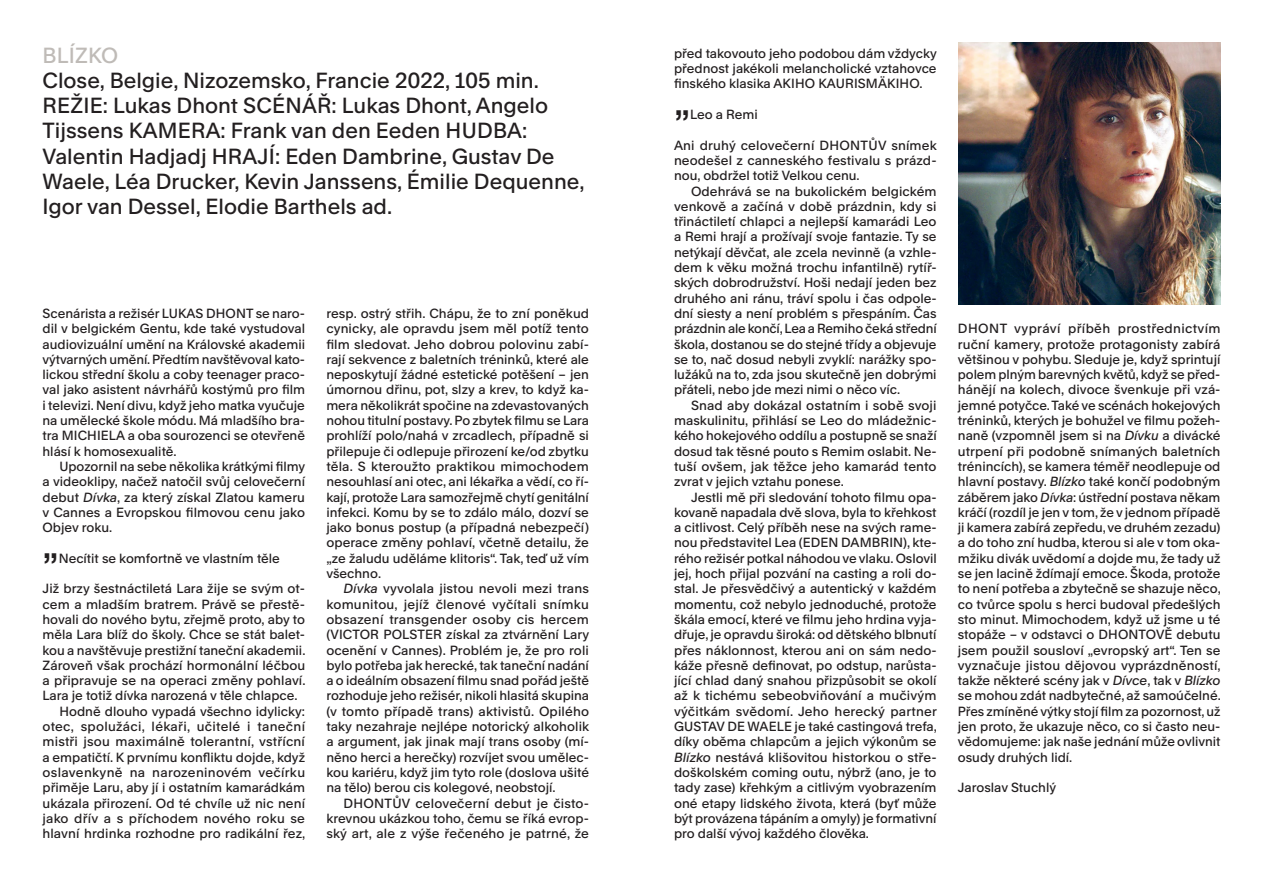
<style>
.page{position:relative;width:1263px;height:893px;background:#fff}
.page>*{position:absolute;margin:0;border:0;box-sizing:border-box;transform-origin:0 0}
.ZAKLAD_1{font:500 37.5px "Rand";color:#231f20}
.PRODUKCNI_TEXT{font:500 21px/25.2px "Rand";color:#231f20}
.VNITRNI_TITUL{font:500 21px "Rand";letter-spacing:.01em;color:#bfbbb7}
.ZAKLAD{font:500 12.75px/15.3px "Rand";color:#231f20;text-align:justify}
.ZAKLAD_1-2{font:500 12.75px/15.3px "Rand";color:#231f20;text-align:justify}
.s1{font-style:italic}
</style>
<div class="page">
<img style="left:958px;top:43px;width:262px;height:261px">
<p class="VNITRNI_TITUL" style="left:43px;top:39px;width:77px">BLÍZKO</p>
<p class="PRODUKCNI_TEXT" style="left:43px;top:66px;width:544px">Close, Belgie, Nizozemsko, Francie 2022, 105 min.<br>REŽIE: Lukas Dhont SCÉNÁŘ: Lukas Dhont, Angelo Tijssens KAMERA: Frank van den Eeden HUDBA:<br>Valentin Hadjadj HRAJÍ: Eden Dambrine, Gustav De Waele, Léa Drucker, Kevin Janssens, Émilie Dequenne, Igor van Dessel, Elodie Barthels ad.</p>
<p class="ZAKLAD_1-2" style="left:43px;top:304px;width:264px">Scenárista a režisér LUKAS DHONT se naro&shy;dil v belgickém Gentu, kde také vystudoval audiovizuální umění na Královské akademii výtvarných umění. Předtím navštěvoval kato&shy;lickou střední školu a coby teenager praco&shy;val jako asistent návrhářů kostýmů pro film i televizi. Není divu, když jeho matka vyučuje na umělecké škole módu. Má mladšího bra&shy;tra MICHIELA a oba sourozenci se otevřeně hlásí k homosexualitě.</p>
<p class="ZAKLAD" style="left:43px;top:457px;width:264px;text-indent:17px">Upozornil na sebe několika krátkými filmy a videoklipy, načež natočil svůj celovečerní debut <span class="s1">Dívka</span>, za který získal Zlatou kameru v Cannes a Evropskou filmovou cenu jako Objev roku.</p>
<p class="ZAKLAD_1" style="left:43px;top:515px;width:18px">„</p>
<p class="ZAKLAD_1-2" style="left:59px;top:549px;width:223px">Necítit se komfortně ve vlastním těle</p>
<p class="ZAKLAD_1-2" style="left:43px;top:580px;width:265px">Již brzy šestnáctiletá Lara žije se svým ot&shy;cem a mladším bratrem. Právě se přestě&shy;hovali do nového bytu, zřejmě proto, aby to měla Lara blíž do školy. Chce se stát balet&shy;kou a navštěvuje prestižní taneční akademii.<br>Zároveň však prochází hormonální léčbou a připravuje se na operaci změny pohlaví.<br>Lara je totiž dívka narozená v těle chlapce.</p>
<p class="ZAKLAD" style="left:43px;top:702px;width:264px;text-indent:17px">Hodně dlouho vypadá všechno idylicky: otec, spolužáci, lékaři, učitelé i taneční mistři jsou maximálně tolerantní, vstřícní a empatičtí. K prvnímu konfliktu dojde, když oslavenkyně na narozeninovém večírku přiměje Laru, aby jí i ostatním kamarádkám ukázala přirození. Od té chvíle už nic není jako dřív a s příchodem nového roku se hlavní hrdinka rozhodne pro radikální řez,</p>
<p class="ZAKLAD" style="left:326px;top:304px;width:264px">resp. ostrý střih. Chápu, že to zní poněkud cynicky, ale opravdu jsem měl potíž tento film sledovat. Jeho dobrou polovinu zabí&shy;rají sekvence z baletních tréninků, které ale neposkytují žádné estetické potěšení – jen úmornou dřinu, pot, slzy a krev, to když ka&shy;mera několikrát spočine na zdevastovaných nohou titulní postavy. Po zbytek filmu se Lara prohlíží polo/nahá v zrcadlech, případně si přilepuje či odlepuje přirození ke/od zbytku těla. S kteroužto praktikou mimochodem nesouhlasí ani otec, ani lékařka a vědí, co ří&shy;kají, protože Lara samozřejmě chytí genitální infekci. Komu by se to zdálo málo, dozví se jako bonus postup (a případná nebezpečí) operace změny pohlaví, včetně detailu, že „ze žaludu uděláme klitoris“. Tak, teď už vím všechno.</p>
<p class="ZAKLAD" style="left:326px;top:580px;width:264px;text-indent:17px"><span class="s1">Dívka</span> vyvolala jistou nevoli mezi trans komunitou, jejíž členové vyčítali snímku obsazení transgender osoby cis hercem (VICTOR POLSTER získal za ztvárnění Lary ocenění v Cannes). Problém je, že pro roli bylo potřeba jak herecké, tak taneční nadání a o ideálním obsazení filmu snad pořád ještě rozhoduje jeho režisér, nikoli hlasitá skupina (v tomto případě trans) aktivistů. Opilého taky nezahraje nejlépe notorický alkoholik a argument, jak jinak mají trans osoby (mí&shy;něno herci a herečky) rozvíjet svou umělec&shy;kou kariéru, když jim tyto role (doslova ušité na tělo) berou cis kolegové, neobstojí.</p>
<p class="ZAKLAD" style="left:326px;top:794px;width:264px;text-indent:17px">DHONTŮV celovečerní debut je čisto&shy;krevnou ukázkou toho, čemu se říká evrop&shy;ský art, ale z výše řečeného je patrné, že</p>
<p class="ZAKLAD" style="left:674px;top:44px;width:264px">před takovouto jeho podobou dám vždycky přednost jakékoli melancholické vztahovce finského klasika AKIHO KAURISMÄKIHO.</p>
<p class="ZAKLAD_1" style="left:674px;top:71px;width:18px">„</p>
<p class="ZAKLAD_1-2" style="left:690px;top:105px;width:69px">Leo a Remi</p>
<p class="ZAKLAD_1-2" style="left:674px;top:136px;width:264px">Ani druhý celovečerní DHONTŮV snímek neodešel z canneského festivalu s prázd&shy;nou, obdržel totiž Velkou cenu.</p>
<p class="ZAKLAD" style="left:674px;top:182px;width:264px;text-indent:17px">Odehrává se na bukolickém belgickém venkově a začíná v době prázdnin, kdy si třináctiletí chlapci a nejlepší kamarádi Leo a Remi hrají a prožívají svoje fantazie. Ty se netýkají děvčat, ale zcela nevinně (a vzhle&shy;dem k věku možná trochu infantilně) rytíř&shy;ských dobrodružství. Hoši nedají jeden bez druhého ani ránu, tráví spolu i čas odpole&shy;dní siesty a není problém s přespáním. Čas prázdnin ale končí, Lea a Remiho čeká střední škola, dostanou se do stejné třídy a objevuje se to, nač dosud nebyli zvyklí: narážky spo&shy;lužáků na to, zda jsou skutečně jen dobrými přáteli, nebo jde mezi nimi o něco víc.</p>
<p class="ZAKLAD" style="left:674px;top:396px;width:264px;text-indent:17px">Snad aby dokázal ostatním i sobě svoji maskulinitu, přihlásí se Leo do mládežnic&shy;kého hokejového oddílu a postupně se snaží dosud tak těsné pouto s Remim oslabit. Ne&shy;tuší ovšem, jak těžce jeho kamarád tento zvrat v jejich vztahu ponese.</p>
<p class="ZAKLAD" style="left:674px;top:488px;width:264px;text-indent:17px">Jestli mě při sledování tohoto filmu opa&shy;kovaně napadala dvě slova, byla to křehkost a citlivost. Celý příběh nese na svých rame&shy;nou představitel Lea (EDEN DAMBRIN), kte&shy;rého režisér potkal náhodou ve vlaku. Oslovil jej, hoch přijal pozvání na casting a roli do&shy;stal. Je přesvědčivý a autentický v každém momentu, což nebylo jednoduché, protože škála emocí, které ve filmu jeho hrdina vyja&shy;dřuje, je opravdu široká: od dětského blbnutí přes náklonnost, kterou ani on sám nedo&shy;káže přesně definovat, po odstup, narůsta&shy;jící chlad daný snahou přizpůsobit se okolí až k tichému sebeobviňování a mučivým výčitkám svědomí. Jeho herecký partner GUSTAV DE WAELE je také castingová trefa, díky oběma chlapcům a jejich výkonům se <span class="s1">Blízko</span> nestává klišovitou historkou o stře&shy;doškolském coming outu, nýbrž (ano, je to tady zase) křehkým a citlivým vyobrazením oné etapy lidského života, která (byť může být provázena tápáním a omyly) je formativní pro další vývoj každého člověka.</p>
<p class="ZAKLAD_1-2" style="left:958px;top:320px;width:264px">DHONT vypráví příběh prostřednictvím ruční kamery, protože protagonisty zabírá většinou v pohybu. Sleduje je, když sprintují polem plným barevných květů, když se před&shy;hánějí na kolech, divoce švenkuje při vzá&shy;jemné potyčce. Také ve scénách hokejových tréninků, kterých je bohužel ve filmu požeh&shy;naně (vzpomněl jsem si na <span class="s1">Dívku</span> a divácké utrpení při podobně snímaných baletních trénincích), se kamera téměř neodlepuje od hlavní postavy. <span class="s1">Blízko</span> také končí podobným záběrem jako <span class="s1">Dívka</span>: ústřední postava někam kráčí (rozdíl je jen v tom, že v jednom případě ji kamera zabírá zepředu, ve druhém zezadu) a do toho zní hudba, kterou si ale v tom oka&shy;mžiku divák uvědomí a dojde mu, že tady už se jen lacině ždímají emoce. Škoda, protože to není potřeba a zbytečně se shazuje něco, co tvůrce spolu s herci budoval předešlých sto minut. Mimochodem, když už jsme u té stopáže – v odstavci o DHONTOVĚ debutu jsem použil sousloví „evropský art“. Ten se vyznačuje jistou dějovou vyprázdněností, takže některé scény jak v <span class="s1">Dívce</span>, tak v <span class="s1">Blízko </span>se mohou zdát nadbytečné, až samoúčelné.<br>Přes zmíněné výtky stojí film za pozornost, už jen proto, že ukazuje něco, co si často neu&shy;vědomujeme: jak naše jednání může ovlivnit osudy druhých lidí.</p>
<p class="ZAKLAD_1-2" style="left:958px;top:779px;width:100px">Jaroslav Stuchlý</p>
</div>
